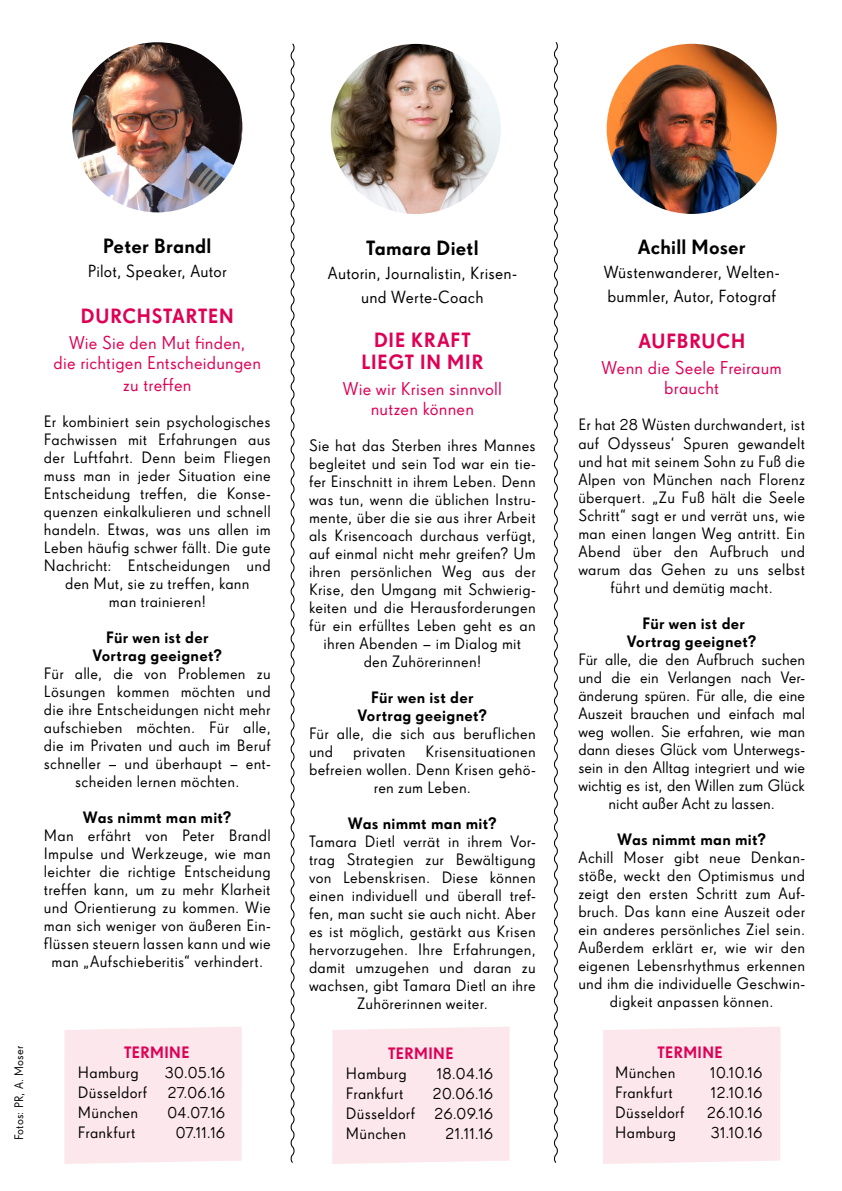
<style>
.page{position:relative;width:842px;height:1191px;background:#fff}
.page>*{position:absolute;margin:0;border:0;box-sizing:border-box;transform-origin:0 0}
.t1{font:500 20px/22px "Super Grotesk OT";letter-spacing:.04em;color:#de0055;text-align:center}
.t2{font:500 20px "Super Grotesk OT";letter-spacing:.01em;color:#000}
.t3{font:18px/20px "Super Grotesk OT";letter-spacing:.01em;color:#de0055;text-align:center}
.t4{font:17px/24px "Super Grotesk OT";letter-spacing:.01em;color:#000;text-align:center}
.t5{font:16px/18px "Super Grotesk OT";letter-spacing:.015em;color:#000;text-align:center}
.t6{font:500 16px/18px "Super Grotesk OT";letter-spacing:.02em;color:#000;text-align:center}
.t7{font:500 16px "Super Grotesk OT";letter-spacing:.025em;color:#de0055}
.t8{font:12px "Super Grotesk OT";letter-spacing:.01em;color:#000}
</style>
<div class="page">
<div style="left:332px;top:1027px;width:178px;height:137px;background:#fce7ec"></div>
<div style="left:64px;top:1027px;width:178px;height:137px;background:#fce7ec"></div>
<div style="left:603px;top:1027px;width:177px;height:137px;background:#fce7ec"></div>
<img style="left:72px;top:42px;width:170px;height:170px;border-radius:85px">
<img style="left:331px;top:44px;width:170px;height:170px;border-radius:85px">
<img style="left:607px;top:44px;width:170px;height:170px;border-radius:85px">
<svg style="left:290px;top:43px;width:5px;height:1120px"></svg>
<svg style="left:554px;top:42px;width:4px;height:1121px"></svg>
<p class="t2" style="left:103px;top:234px;width:110px">Peter Brandl</p>
<p class="t4" style="left:88px;top:259px;width:141px">Pilot, Speaker, Autor</p>
<p class="t1" style="left:81px;top:305px;width:155px">DURCHSTARTEN</p>
<p class="t3" style="left:54px;top:333px;width:209px">Wie Sie den Mut finden,<br>die richtigen Entscheidungen</p>
<p class="t3" style="left:123px;top:375px;width:70px">zu treffen</p>
<p class="t5" style="left:44px;top:412px;width:228px">Er kombiniert sein psychologisches<br>Fachwissen mit Erfahrungen aus der Luftfahrt. Denn beim Fliegen muss man in jeder Situation eine<br>Entscheidung treffen, die Konse&shy;quenzen einkalkulieren und schnell handeln. Etwas, was uns allen im<br>Leben häufig schwer fällt. Die gute<br>Nachricht: Entscheidungen und den Mut, sie zu treffen, kann<br>man trainieren!</p>
<p class="t6" style="left:92px;top:628px;width:131px">Für wen ist der<br>Vortrag geeignet?</p>
<p class="t5" style="left:44px;top:664px;width:228px">Für alle, die von Problemen zu<br>Lösungen kommen möchten und die ihre Entscheidungen nicht mehr aufschieben möchten. Für alle, die im Privaten und auch im Beruf schneller – und überhaupt – ent&shy;scheiden lernen möchten.</p>
<p class="t6" style="left:83px;top:808px;width:150px">Was nimmt man mit?</p>
<p class="t5" style="left:44px;top:826px;width:228px">Man erfährt von Peter Brandl Impulse und Werkzeuge, wie man leichter die richtige Entscheidung treffen kann, um zu mehr Klarheit und Orientierung zu kommen. Wie man sich weniger von äußeren Ein&shy;flüssen steuern lassen kann und wie man „Aufschieberitis“ verhindert.</p>
<p class="t8" style="left:12px;top:1140px;width:96px;rotate:-90deg">Fotos: PR, A. Moser</p>
<p class="t7" style="left:124px;top:1043px;width:67px">TERMINE</p>
<p class="t5" style="left:78px;top:1064px;width:62px">Hamburg</p>
<p class="t5" style="left:165px;top:1064px;width:62px">30.05.16</p>
<p class="t5" style="left:78px;top:1084px;width:71px">Düsseldorf</p>
<p class="t5" style="left:167px;top:1084px;width:60px">27.06.16</p>
<p class="t5" style="left:78px;top:1104px;width:62px">München</p>
<p class="t5" style="left:167px;top:1104px;width:60px">04.07.16</p>
<p class="t5" style="left:78px;top:1124px;width:59px">Frankfurt</p>
<p class="t5" style="left:176px;top:1124px;width:51px">07.11.16</p>
<p class="t2" style="left:366px;top:235px;width:114px">Tamara Dietl</p>
<p class="t4" style="left:328px;top:261px;width:191px">Autorin, Journalistin, Krisen&shy;und Werte-Coach</p>
<p class="t1" style="left:361px;top:328px;width:123px">DIE KRAFT<br>LIEGT IN MIR</p>
<p class="t3" style="left:343px;top:378px;width:160px">Wie wir Krisen sinnvoll nutzen können</p>
<p class="t5" style="left:309px;top:436px;width:228px">Sie hat das Sterben ihres Mannes begleitet und sein Tod war ein tie&shy;fer Einschnitt in ihrem Leben. Denn was tun, wenn die üblichen Instru&shy;mente, über die sie aus ihrer Arbeit als Krisencoach durchaus verfügt, auf einmal nicht mehr greifen? Um ihren persönlichen Weg aus der<br>Krise, den Umgang mit Schwierig&shy;keiten und die Herausforderungen für ein erfülltes Leben geht es an ihren Abenden – im Dialog mit<br>den Zuhörerinnen!</p>
<p class="t6" style="left:357px;top:688px;width:131px">Für wen ist der<br>Vortrag geeignet?</p>
<p class="t5" style="left:309px;top:724px;width:228px;text-align:left">Für alle, die sich aus beruflichen und</p>
<p class="t5" style="left:353px;top:742px;width:54px">privaten</p>
<p class="t5" style="left:425px;top:742px;width:112px">Krisensituationen</p>
<p class="t5" style="left:309px;top:760px;width:228px">befreien wollen. Denn Krisen gehö-</p>
<p class="t5" style="left:374px;top:778px;width:99px">ren zum Leben.</p>
<p class="t6" style="left:348px;top:814px;width:150px">Was nimmt man mit?</p>
<p class="t5" style="left:309px;top:832px;width:228px">Tamara Dietl verrät in ihrem Vor&shy;trag Strategien zur Bewältigung von Lebenskrisen. Diese können einen individuell und überall tref&shy;fen, man sucht sie auch nicht. Aber es ist möglich, gestärkt aus Krisen hervorzugehen. Ihre Erfahrungen, damit umzugehen und daran zu wachsen, gibt Tamara Dietl an ihre<br>Zuhörerinnen weiter.</p>
<p class="t7" style="left:388px;top:1044px;width:67px">TERMINE</p>
<p class="t5" style="left:346px;top:1064px;width:62px">Hamburg</p>
<p class="t5" style="left:436px;top:1064px;width:58px">18.04.16</p>
<p class="t5" style="left:346px;top:1084px;width:59px">Frankfurt</p>
<p class="t5" style="left:346px;top:1083px;width:149px;line-height:20px;text-align:right">20.06.16<br>Düsseldorf 26.09.16</p>
<p class="t5" style="left:346px;top:1124px;width:62px">München</p>
<p class="t5" style="left:445px;top:1124px;width:50px">21.11.16</p>
<p class="t2" style="left:638px;top:235px;width:110px">Achill Moser</p>
<p class="t4" style="left:604px;top:260px;width:178px;text-align:left">Wüstenwanderer, Welten&shy;bummler, Autor, Fotograf</p>
<p class="t1" style="left:638px;top:330px;width:108px">AUFBRUCH</p>
<p class="t3" style="left:601px;top:358px;width:182px">Wenn die Seele Freiraum braucht</p>
<p class="t5" style="left:578px;top:416px;width:228px">Er hat 28 Wüsten durchwandert, ist auf Odysseus‘ Spuren gewandelt und hat mit seinem Sohn zu Fuß die<br>Alpen von München nach Florenz überquert. „Zu Fuß hält die Seele<br>Schritt“ sagt er und verrät uns, wie man einen langen Weg antritt. Ein<br>Abend über den Aufbruch und warum das Gehen zu uns selbst führt und demütig macht.</p>
<p class="t6" style="left:627px;top:614px;width:131px">Für wen ist der<br>Vortrag geeignet?</p>
<p class="t5" style="left:578px;top:650px;width:228px">Für alle, die den Aufbruch suchen und die ein Verlangen nach Ver&shy;änderung spüren. Für alle, die eine Auszeit brauchen und einfach mal weg wollen. Sie erfahren, wie man dann dieses Glück vom Unterwegs&shy;sein in den Alltag integriert und wie wichtig es ist, den Willen zum Glück nicht außer Acht zu lassen.</p>
<p class="t6" style="left:617px;top:830px;width:150px">Was nimmt man mit?</p>
<p class="t5" style="left:578px;top:848px;width:228px">Achill Moser gibt neue Denkan&shy;stöße, weckt den Optimismus und zeigt den ersten Schritt zum Auf&shy;bruch. Das kann eine Auszeit oder ein anderes persönliches Ziel sein.<br>Außerdem erklärt er, wie wir den eigenen Lebensrhythmus erkennen und ihm die individuelle Geschwin&shy;digkeit anpassen können.</p>
<p class="t7" style="left:657px;top:1042px;width:67px">TERMINE</p>
<p class="t5" style="left:615px;top:1063px;width:62px">München</p>
<p class="t5" style="left:710px;top:1063px;width:54px">10.10.16</p>
<p class="t5" style="left:615px;top:1083px;width:59px">Frankfurt</p>
<p class="t5" style="left:710px;top:1083px;width:54px">12.10.16</p>
<p class="t5" style="left:615px;top:1103px;width:71px">Düsseldorf</p>
<p class="t5" style="left:707px;top:1103px;width:57px">26.10.16</p>
<p class="t5" style="left:615px;top:1123px;width:62px">Hamburg</p>
<p class="t5" style="left:711px;top:1123px;width:53px">31.10.16</p>
</div>
